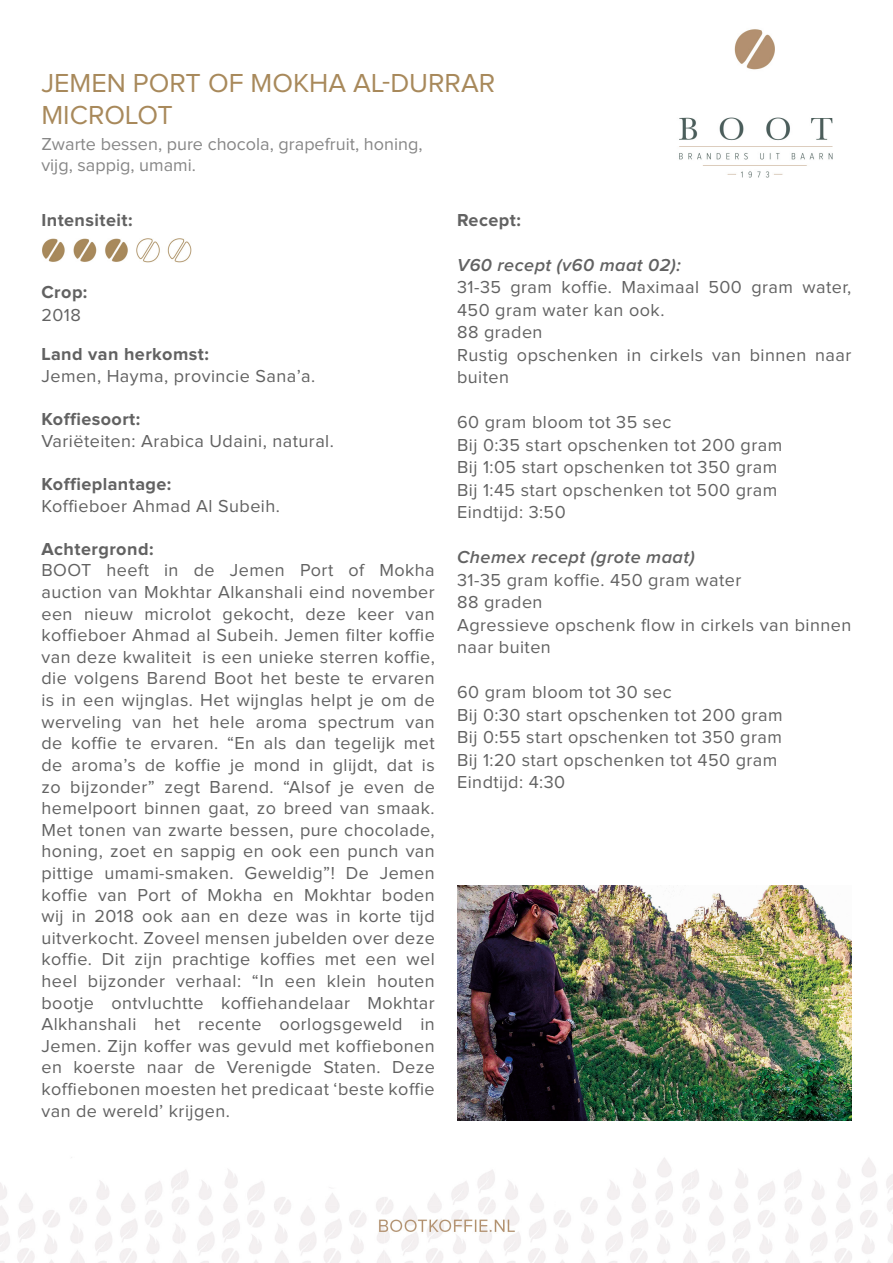
<style>
.page{position:relative;width:893px;height:1263px;background:#fff}
.page>*{position:absolute;margin:0;border:0;box-sizing:border-box;transform-origin:0 0}
.t1{font:27px/32.4px "Proxima Nova";color:#a8895b}
.t2{font:18px/21.6px "Proxima Nova";letter-spacing:.025em;color:#626262}
.t3{font:700 18px "Proxima Nova";letter-spacing:.025em;color:#626262}
.t4{font:18px/21.6px "Proxima Nova";color:#878787}
.t5{font:italic 600 18px "Proxima Nova";letter-spacing:.025em;color:#626262}
</style>
<div class="page">
<img style="left:0;top:29px;width:893px;height:1234px">
<img style="left:457px;top:886px;width:394px;height:234px">
<img style="left:41px;top:238px;width:151px;height:25px">
<h1 class="t1" style="left:41px;top:68px;width:455px">JEMEN PORT OF MOKHA AL-DURRAR<br>MICROLOT</h1>
<p class="t4" style="left:41px;top:134px;width:383px">Zwarte bessen, pure chocola, grapefruit, honing, vijg, sappig, umami.</p>
<p class="t3" style="left:41px;top:212px;width:93px">Intensiteit:</p>
<p class="t3" style="left:457px;top:212px;width:65px">Recept:</p>
<p class="t5" style="left:457px;top:257px;width:225px">V60 recept (v60 maat 02):</p>
<p class="t2" style="left:457px;top:277px;width:396px;line-height:22.5px">31-35 gram koffie. Maximaal 500 gram water,<br>450 gram water kan ook.<br>88 graden<br>Rustig opschenken in cirkels van binnen naar buiten</p>
<p class="t2" style="left:457px;top:412px;width:327px;line-height:22.5px">60 gram bloom tot 35 sec<br>Bij 0:35 start opschenken tot 200 gram<br>Bij 1:05 start opschenken tot 350 gram<br>Bij 1:45 start opschenken tot 500 gram<br>Eindtijd: 3:50</p>
<p class="t5" style="left:457px;top:549px;width:239px">Chemex recept (grote maat)</p>
<p class="t2" style="left:457px;top:569px;width:396px;line-height:22.5px">31-35 gram koffie. 450 gram water<br>88 graden<br>Agressieve opschenk flow in cirkels van binnen naar buiten</p>
<p class="t2" style="left:457px;top:682px;width:327px;line-height:22.5px">60 gram bloom tot 30 sec<br>Bij 0:30 start opschenken tot 200 gram<br>Bij 0:55 start opschenken tot 350 gram<br>Bij 1:20 start opschenken tot 450 gram<br>Eindtijd: 4:30</p>
<p class="t3" style="left:41px;top:283px;width:47px">Crop:</p>
<p class="t2" style="left:41px;top:305px;width:41px">2018</p>
<p class="t3" style="left:41px;top:346px;width:169px">Land van herkomst:</p>
<p class="t2" style="left:41px;top:366px;width:275px">Jemen, Hayma, provincie Sana’a.</p>
<p class="t3" style="left:41px;top:411px;width:100px">Koffiesoort:</p>
<p class="t2" style="left:41px;top:431px;width:294px">Variëteiten: Arabica Udaini, natural.</p>
<p class="t3" style="left:41px;top:476px;width:131px">Koffieplantage:</p>
<p class="t2" style="left:41px;top:496px;width:240px">Koffieboer Ahmad Al Subeih.</p>
<p class="t3" style="left:41px;top:541px;width:113px">Achtergrond:</p>
<p class="t2" style="left:41px;top:560px;width:395px;text-align:justify">BOOT heeft in de Jemen Port of Mokha auction van Mokhtar Alkanshali eind november een nieuw microlot gekocht, deze keer van koffieboer Ahmad al Subeih. Jemen filter koffie van deze kwaliteit is een unieke sterren koffie, die volgens Barend Boot het beste te ervaren is in een wijnglas. Het wijnglas helpt je om de werveling van het hele aroma spectrum van de koffie te ervaren. “En als dan tegelijk met de aroma’s de koffie je mond in glijdt, dat is zo bijzonder” zegt Barend. “Alsof je even de hemelpoort binnen gaat, zo breed van smaak.<br>Met tonen van zwarte bessen, pure chocolade, honing, zoet en sappig en ook een punch van pittige umami-smaken. Geweldig”! De Jemen koffie van Port of Mokha en Mokhtar boden wij in 2018 ook aan en deze was in korte tijd uitverkocht. Zoveel mensen jubelden over deze koffie. Dit zijn prachtige koffies met een wel heel bijzonder verhaal: “In een klein houten bootje ontvluchtte koffiehandelaar Mokhtar Alkhanshali het recente oorlogsgeweld in Jemen. Zijn koffer was gevuld met koffiebonen en koerste naar de Verenigde Staten. Deze koffiebonen moesten het predicaat ‘beste koffie van de wereld’ krijgen.</p>
</div>
